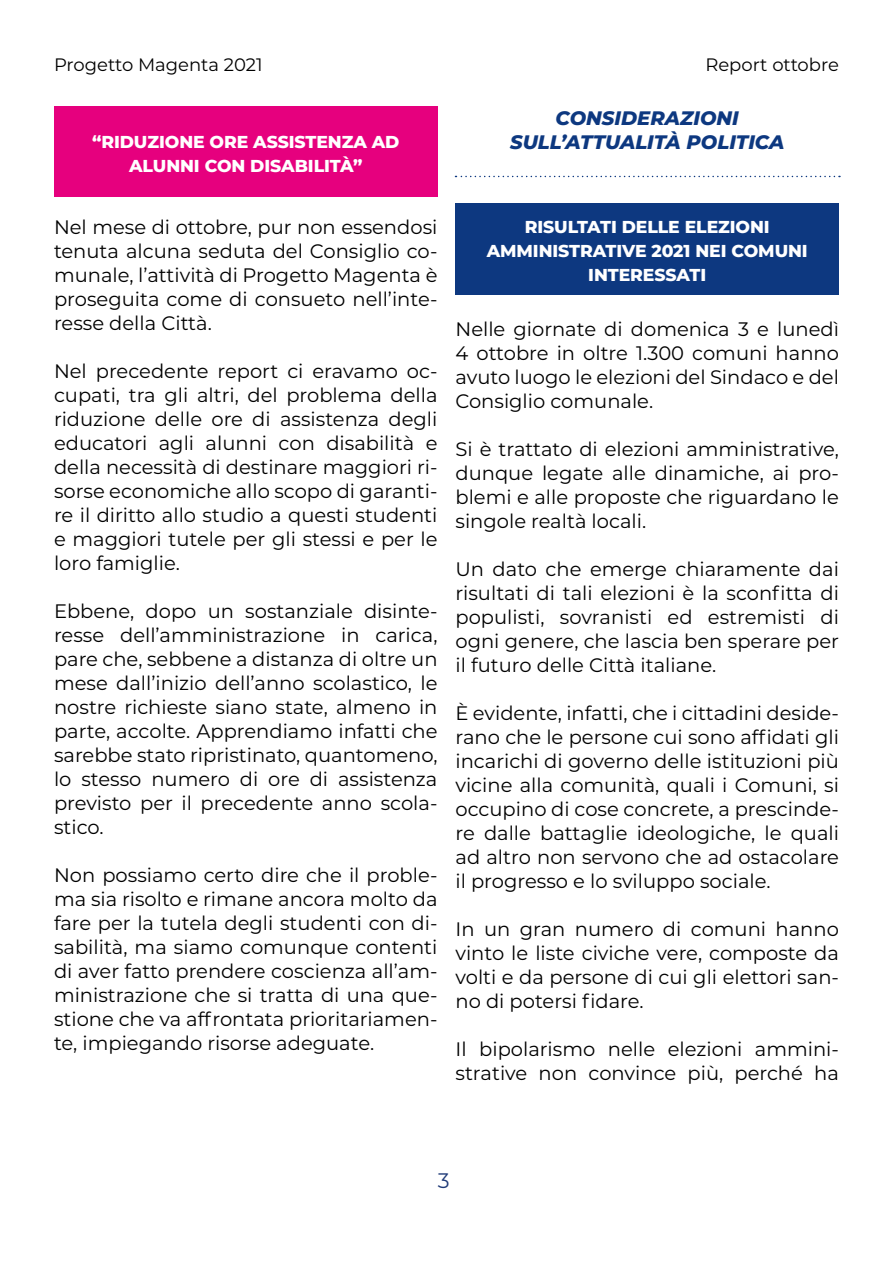
<style>
.page{position:relative;width:893px;height:1263px;background:#fff}
.page>*{position:absolute;margin:0;border:0;box-sizing:border-box;transform-origin:0 0}
.t1{font:21px "Montserrat";color:#203b78}
.t2{font:19.5px/24px "Montserrat";color:#000;text-align:justify}
.t3{font:italic 800 19.5px "Montserrat";color:#0d3880}
.t4{font:18px "Montserrat";color:#000}
.t5{font:800 17.25px/24px "Montserrat";letter-spacing:-.005em;color:#fff;text-align:center}
</style>
<div class="page">
<div style="left:54px;top:106px;width:383px;height:91px;background:#e6007e"></div>
<div style="left:455px;top:203px;width:384px;height:91px;background:#0d3880"></div>
<svg style="left:455px;top:176px;width:385px;height:1px"></svg>
<p class="t4" style="left:54px;top:53px;width:210px">Progetto Magenta 2021</p>
<p class="t4" style="left:705px;top:53px;width:135px">Report ottobre</p>
<p class="t5" style="left:92px;top:129px;width:309px">“RIDUZIONE ORE ASSISTENZA AD<br>ALUNNI CON DISABILITÀ”</p>
<p class="t2" style="left:54px;top:214px;width:385px">Nel mese di ottobre, pur non essendosi tenuta alcuna seduta del Consiglio co&shy;munale, l’attività di Progetto Magenta è proseguita come di consueto nell’inte&shy;resse della Città.</p>
<p class="t2" style="left:54px;top:358px;width:385px">Nel precedente report ci eravamo oc&shy;cupati, tra gli altri, del problema della riduzione delle ore di assistenza degli educatori agli alunni con disabilità e della necessità di destinare maggiori ri&shy;sorse economiche allo scopo di garanti&shy;re il diritto allo studio a questi studenti e maggiori tutele per gli stessi e per le loro famiglie.</p>
<p class="t2" style="left:54px;top:598px;width:385px">Ebbene, dopo un sostanziale disinte&shy;resse dell’amministrazione in carica, pare che, sebbene a distanza di oltre un mese dall’inizio dell’anno scolastico, le nostre richieste siano state, almeno in parte, accolte. Apprendiamo infatti che sarebbe stato ripristinato, quantomeno, lo stesso numero di ore di assistenza previsto per il precedente anno scola&shy;stico.</p>
<p class="t2" style="left:54px;top:862px;width:385px">Non possiamo certo dire che il proble&shy;ma sia risolto e rimane ancora molto da fare per la tutela degli studenti con di&shy;sabilità, ma siamo comunque contenti di aver fatto prendere coscienza all’am&shy;ministrazione che si tratta di una que&shy;stione che va affrontata prioritariamen&shy;te, impiegando risorse adeguate.</p>
<p class="t3" style="left:556px;top:104px;width:185px">CONSIDERAZIONI</p>
<p class="t3" style="left:510px;top:128px;width:276px">SULL’ATTUALITÀ POLITICA</p>
<p class="t5" style="left:487px;top:213px;width:323px">RISULTATI DELLE ELEZIONI<br>AMMINISTRATIVE 2021 NEI COMUNI<br>INTERESSATI</p>
<p class="t2" style="left:455px;top:316px;width:385px">Nelle giornate di domenica 3 e lunedì 4 ottobre in oltre 1.300 comuni hanno avuto luogo le elezioni del Sindaco e del Consiglio comunale.</p>
<p class="t2" style="left:455px;top:436px;width:385px">Si è trattato di elezioni amministrative, dunque legate alle dinamiche, ai pro&shy;blemi e alle proposte che riguardano le singole realtà locali.</p>
<p class="t2" style="left:455px;top:556px;width:385px">Un dato che emerge chiaramente dai risultati di tali elezioni è la sconfitta di populisti, sovranisti ed estremisti di ogni genere, che lascia ben sperare per il futuro delle Città italiane.</p>
<p class="t2" style="left:455px;top:700px;width:385px">È evidente, infatti, che i cittadini deside&shy;rano che le persone cui sono affidati gli incarichi di governo delle istituzioni più vicine alla comunità, quali i Comuni, si occupino di cose concrete, a prescinde&shy;re dalle battaglie ideologiche, le quali ad altro non servono che ad ostacolare il progresso e lo sviluppo sociale.</p>
<p class="t2" style="left:455px;top:916px;width:385px">In un gran numero di comuni hanno vinto le liste civiche vere, composte da volti e da persone di cui gli elettori san&shy;no di potersi fidare.</p>
<p class="t2" style="left:455px;top:1036px;width:385px">Il bipolarismo nelle elezioni ammini&shy;strative non convince più, perché ha</p>
<p class="t1" style="left:438px;top:1166px;width:13px">3</p>
</div>
